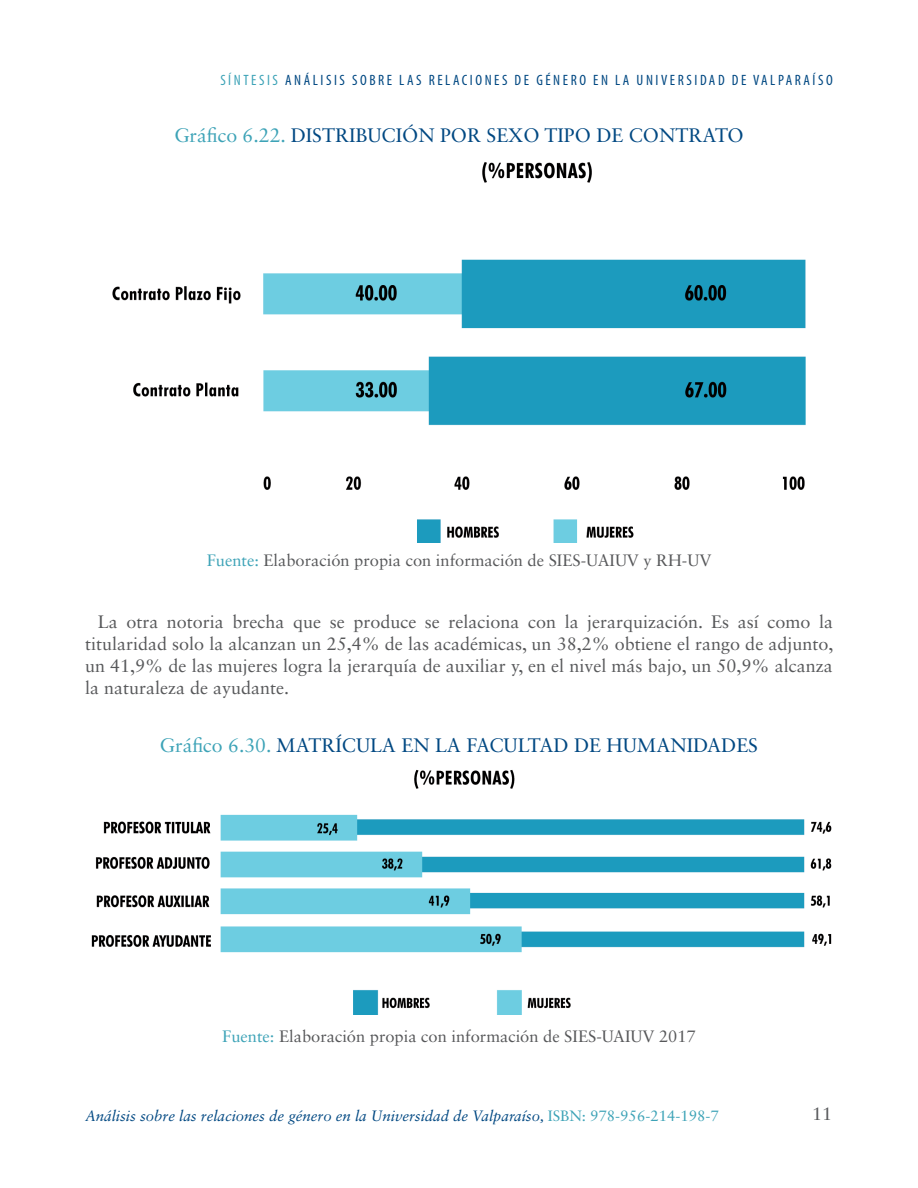
<style>
.page{position:relative;width:918px;height:1188px;background:#fff}
.page>*{position:absolute;margin:0;border:0;box-sizing:border-box;transform-origin:0 0}
.destacar_1{font:19.5px "Sabon LT Std";color:#014882}
.t1{font:18px/22.2px "Sabon LT Std";color:#57585a;text-align:justify}
.destacar_1-2{font:16.5px "Sabon LT Std";color:#57585a}
.t2{font:italic 15px "Sabon LT Std";color:#014882}
.destacar_1-3{font:condensed 15px "Myriad Pro";letter-spacing:.17em;color:#014882}
.s1{color:#3da3b7}
.s2{font-style:normal;color:#3da3b7}
</style>
<div class="page">
<img style="left:112px;top:162px;width:694px;height:380px">
<img style="left:91px;top:770px;width:741px;height:245px">
<p class="destacar_1-3" style="left:220px;top:71px;width:614px"><span class="s1">SÍNTESIS</span> ANÁLISIS SOBRE LAS RELACIONES DE GÉNERO EN LA UNIVERSIDAD DE VALPARAÍSO</p>
<p class="destacar_1" style="left:174px;top:124px;width:571px"><span class="s1">Gráfico 6.22.</span> DISTRIBUCIÓN POR SEXO TIPO DE CONTRATO</p>
<p class="destacar_1-2" style="left:207px;top:551px;width:506px"><span class="s1">Fuente:</span> Elaboración propia con información de SIES-UAIUV y RH-UV</p>
<p class="t1" style="left:85px;top:610px;width:750px;text-indent:13px">La otra notoria brecha que se produce se relaciona con la jerarquización. Es así como la titularidad solo la alcanzan un 25,4% de las académicas, un 38,2% obtiene el rango de adjunto, un 41,9% de las mujeres logra la jerarquía de auxiliar y, en el nivel más bajo, un 50,9% alcanza la naturaleza de ayudante.</p>
<p class="destacar_1" style="left:160px;top:734px;width:600px"><span class="s1">Gráfico 6.30.</span> MATRÍCULA EN LA FACULTAD DE HUMANIDADES</p>
<p class="destacar_1-2" style="left:222px;top:1026px;width:475px"><span class="s1">Fuente:</span> Elaboración propia con información de SIES-UAIUV 2017</p>
<p class="t2" style="left:85px;top:1107px;width:635px">Análisis sobre las relaciones de género en la Universidad de Valparaíso, <span class="s2">ISBN: 978-956-214-198-7</span></p>
<p class="t1" style="left:812px;top:1102px;width:22px">11</p>
</div>
